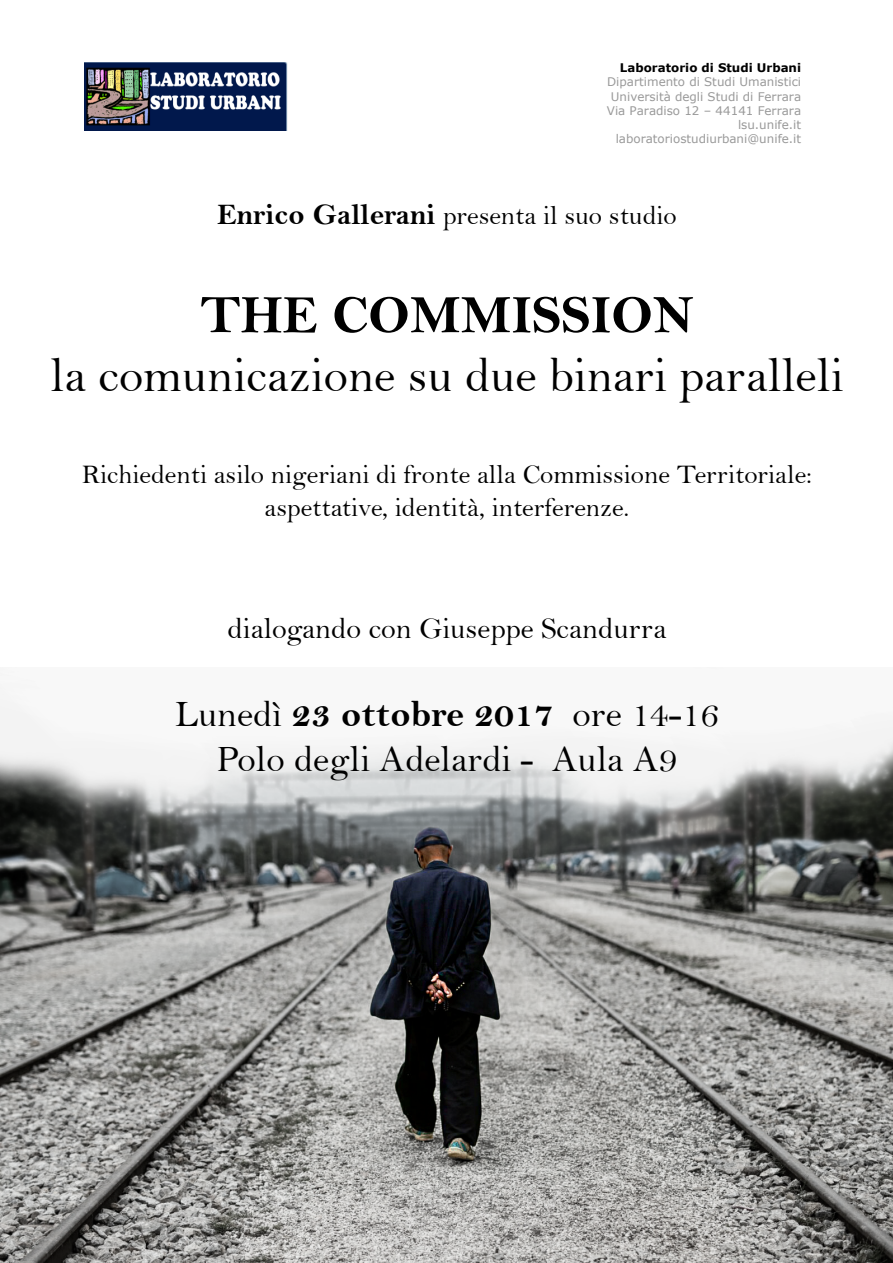
<style>
.page{position:relative;width:893px;height:1263px;background:#fff}
.page>*{position:absolute;margin:0;border:0;box-sizing:border-box;transform-origin:0 0}
.t1{font:54px "Bell MT Bold";color:#000}
.t2{font:49.5px "Bell";color:#000}
.t3{font:37.5px/45px "Bell";color:#000;text-align:center}
.t4{font:30px "Bell";color:#000}
.t5{font:27px/32.4px "Bell";color:#000;text-align:center}
.t6{font:11.85px/14.2px "Verdana";color:#999;text-align:right}
.t7{font:700 11.85px "Verdana";color:#000}
.s1{font-family:"Bell MT Bold";font-size:30px}
.s2{font-family:"Bell MT Bold"}
</style>
<div class="page">
<img style="left:0;top:752px;width:893px;height:511px">
<div style="left:12px;top:755px;width:604px;height:7px;background:#f2f2f2"></div>
<hr style="left:131px;top:752px;width:599px;height:3px;background:#f3f3f3">
<svg style="left:0;top:687px;width:893px;height:65px"></svg>
<img style="left:84px;top:63px;width:204px;height:67px">
<p class="t7" style="left:620px;top:59px;width:183px">Laboratorio di Studi Urbani</p>
<p class="t6" style="left:607px;top:75px;width:196px">Dipartimento di Studi Umanistici<br>Università degli Studi di Ferrara<br>Via Paradiso 12 – 44141 Ferrara lsu.unife.it laboratoriostudiurbani@unife.it</p>
<p class="t5" style="left:217px;top:199px;width:461px"><span class="s1">Enrico Gallerani</span> presenta il suo studio</p>
<h1 class="t1" style="left:200px;top:283px;width:495px">THE COMMISSION</h1>
<h2 class="t2" style="left:50px;top:346px;width:795px">la comunicazione su due binari paralleli</h2>
<p class="t5" style="left:82px;top:458px;width:732px">Richiedenti asilo nigeriani di fronte alla Commissione Territoriale: aspettative, identità, interferenze.</p>
<p class="t4" style="left:228px;top:611px;width:440px">dialogando con Giuseppe Scandurra</p>
<h3 class="t3" style="left:175px;top:692px;width:546px">Lunedì <span class="s2">23 ottobre 2017</span> ore 14-16<br>Polo degli Adelardi - Aula A9</h3>
</div>
